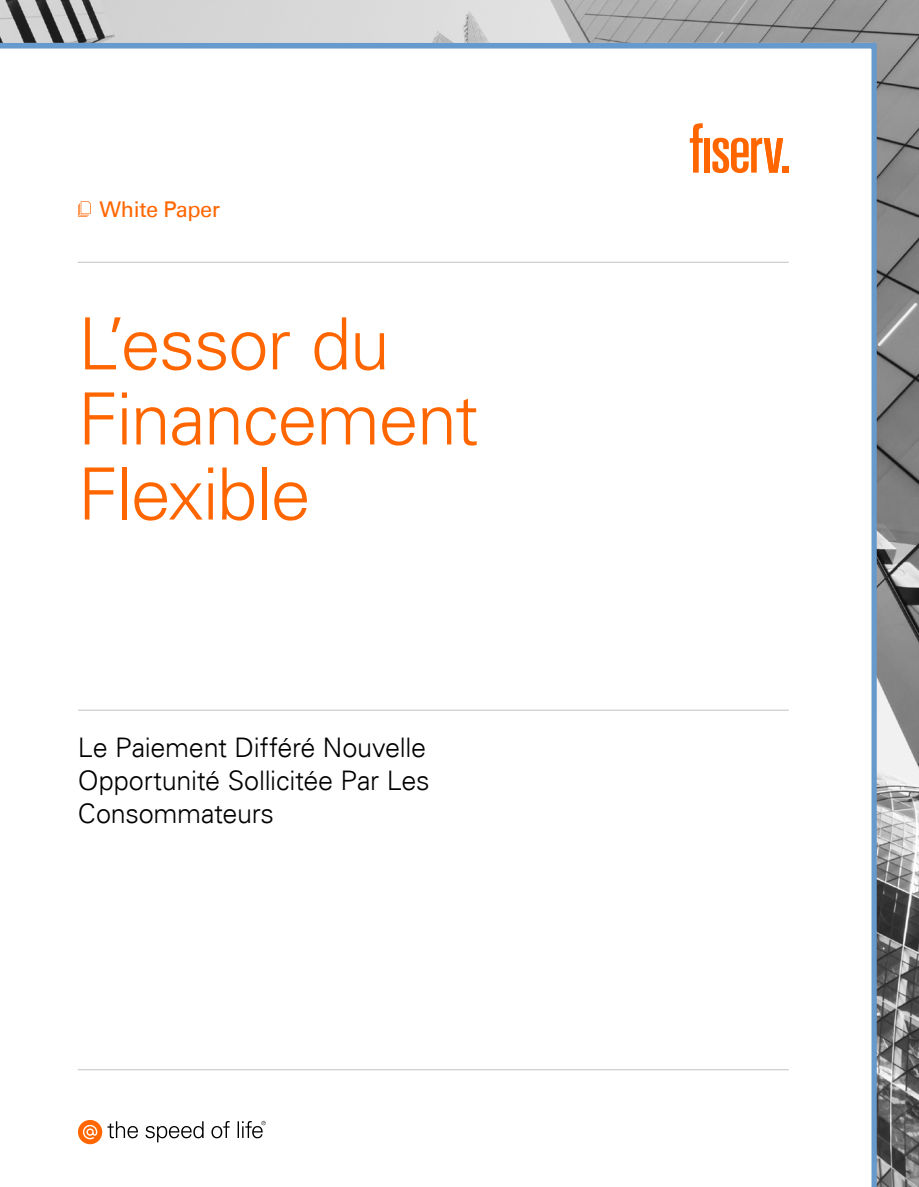
<style>
.page{position:relative;width:919px;height:1187px;background:#fff}
.page>*{position:absolute;margin:0;border:0;box-sizing:border-box;transform-origin:0 0}
.t1{font:300 72px/75px "Univers For Fiserv 45";letter-spacing:-.02em;color:#f60}
.t2{font:300 27px/33px "Univers For Fiserv 45";letter-spacing:-.01em;color:#000}
.t3{font:21.75px "Univers For Fiserv 55";letter-spacing:-.02em;color:#f60}
</style>
<div class="page">
<img style="left:0;top:0;width:918px;height:1186px">
<hr style="left:78px;top:1069px;width:710px;height:1px;background:#c2c2c2">
<svg style="left:78px;top:201px;width:13px;height:16px"></svg>
<hr style="left:78px;top:262px;width:710px;height:1px;background:#c2c2c2">
<hr style="left:78px;top:710px;width:710px;height:1px;background:#c2c2c2">
<svg style="left:78px;top:1119px;width:24px;height:25px"></svg>
<svg style="left:83px;top:1124px;width:14px;height:15px"></svg>
<svg style="left:107px;top:1120px;width:159px;height:22px"></svg>
<svg style="left:712px;top:138px;width:71px;height:35px"></svg>
<div style="left:782px;top:166px;width:6px;height:7px;background:#f60"></div>
<div style="left:704px;top:138px;width:6px;height:35px;background:#f60"></div>
<svg style="left:689px;top:123px;width:13px;height:50px"></svg>
<p class="t3" style="left:100px;top:196px;width:122px">White Paper</p>
<h1 class="t1" style="left:78px;top:306px;width:402px">L’essor du<br>Financement<br>Flexible</h1>
<p class="t2" style="left:78px;top:730px;width:353px">Le Paiement Différé Nouvelle<br>Opportunité Sollicitée Par Les<br>Consommateurs</p>
</div>
